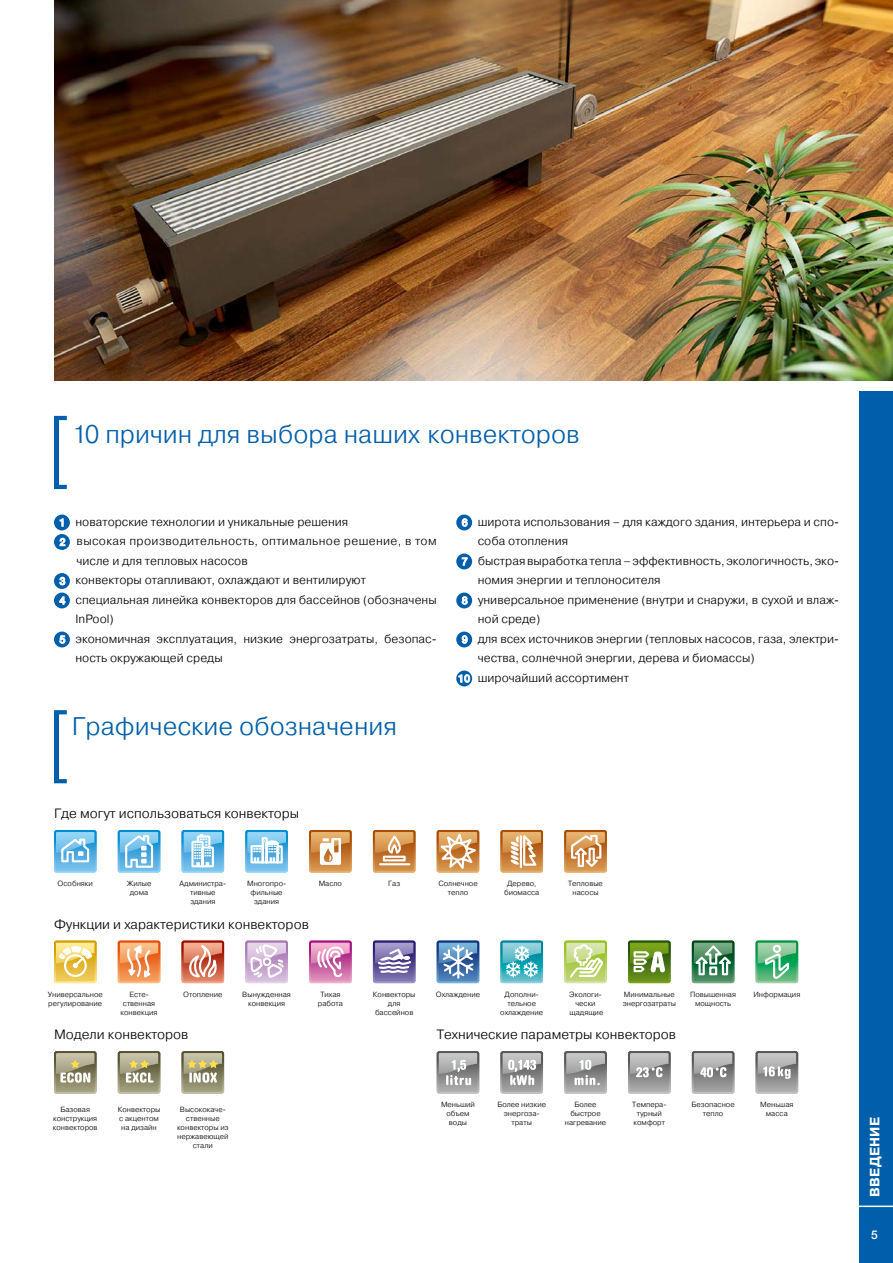
<style>
.page{position:relative;width:893px;height:1263px;background:#fff}
.page>*{position:absolute;margin:0;border:0;box-sizing:border-box;transform-origin:0 0}
.t1{font:25.5px "Pragmatica Light C";color:#005eaa}
.t2{font:13.5px "Pragmatica Light C";color:#000}
.t3{font:700 13.5px "Pragmatica";letter-spacing:.02em;color:#fff}
.t4{font:12px "Pragmatica Light C";color:#000}
.t5{font:12px "Pragmatica Light C";letter-spacing:.03em;color:#000}
.t6{font:500 12px "Helvetica Neue CE";color:#fff}
.t7{font:7.5px/9px "Pragmatica Light C";color:#000;text-align:center}
.s1{font-family:"Helvetica Neue CE";font-weight:500;font-size:10.65px;color:#fff}
</style>
<div class="page">
<div style="left:859px;top:391px;width:34px;height:872px;background:#005eaa"></div>
<hr style="left:839px;top:1205px;width:54px;height:2px;background:#fff">
<svg style="left:456px;top:514px;width:16px;height:16px"></svg>
<svg style="left:462px;top:518px;width:6px;height:9px"></svg>
<div style="left:456px;top:553px;width:16px;height:16px;background:#005eaa;border-radius:50%"></div>
<svg style="left:462px;top:557px;width:6px;height:9px"></svg>
<div style="left:456px;top:592px;width:16px;height:16px;background:#005eaa;border-radius:50%"></div>
<svg style="left:462px;top:596px;width:6px;height:9px"></svg>
<div style="left:456px;top:631px;width:16px;height:16px;background:#005eaa;border-radius:50%"></div>
<svg style="left:462px;top:635px;width:6px;height:9px"></svg>
<svg style="left:456px;top:670px;width:16px;height:16px"></svg>
<svg style="left:458px;top:674px;width:12px;height:9px"></svg>
<svg style="left:54px;top:514px;width:16px;height:16px"></svg>
<svg style="left:60px;top:518px;width:4px;height:9px"></svg>
<svg style="left:54px;top:534px;width:16px;height:16px"></svg>
<svg style="left:59px;top:538px;width:6px;height:8px"></svg>
<svg style="left:54px;top:573px;width:16px;height:16px"></svg>
<svg style="left:59px;top:577px;width:7px;height:8px"></svg>
<svg style="left:54px;top:592px;width:16px;height:16px"></svg>
<svg style="left:59px;top:596px;width:7px;height:9px"></svg>
<svg style="left:54px;top:631px;width:16px;height:16px"></svg>
<svg style="left:59px;top:635px;width:7px;height:9px"></svg>
<svg style="left:54px;top:416px;width:13px;height:73px"></svg>
<img style="left:54px;top:0;width:839px;height:381px">
<svg style="left:54px;top:830px;width:43px;height:42px;background:#7ac2ea"></svg>
<svg style="left:54px;top:941px;width:43px;height:42px;background:#f0d376"></svg>
<svg style="left:245px;top:941px;width:43px;height:42px;background:#d7c0dc"></svg>
<svg style="left:309px;top:830px;width:43px;height:42px"></svg>
<svg style="left:500px;top:941px;width:43px;height:42px;background:#69c1cd"></svg>
<svg style="left:437px;top:941px;width:42px;height:42px;background:#6e97c2"></svg>
<svg style="left:118px;top:830px;width:42px;height:42px;background:#7dc3ea"></svg>
<svg style="left:118px;top:941px;width:42px;height:42px;background:#f4a16b"></svg>
<svg style="left:309px;top:941px;width:43px;height:42px;background:#db8cbc"></svg>
<svg style="left:182px;top:941px;width:42px;height:42px;background:#db8974"></svg>
<svg style="left:373px;top:830px;width:42px;height:42px;background:#d4995e"></svg>
<svg style="left:373px;top:941px;width:42px;height:42px;background:#8e84b7"></svg>
<svg style="left:564px;top:941px;width:43px;height:42px;background:#cade91"></svg>
<svg style="left:628px;top:941px;width:43px;height:42px;background:#7fa048"></svg>
<svg style="left:691px;top:941px;width:44px;height:42px;background:#669d7b"></svg>
<svg style="left:182px;top:830px;width:42px;height:42px;background:#87c8ec"></svg>
<svg style="left:437px;top:830px;width:42px;height:42px"></svg>
<svg style="left:245px;top:830px;width:43px;height:42px"></svg>
<svg style="left:500px;top:830px;width:43px;height:42px;background:#d8a26a"></svg>
<svg style="left:54px;top:1051px;width:43px;height:43px;background:#a7a488"></svg>
<svg style="left:564px;top:830px;width:43px;height:42px;background:#d8a169"></svg>
<svg style="left:756px;top:941px;width:42px;height:42px;background:#6bc08c"></svg>
<svg style="left:118px;top:1051px;width:42px;height:43px;background:#a6a283"></svg>
<svg style="left:182px;top:1051px;width:42px;height:43px;background:#a9a583"></svg>
<svg style="left:437px;top:1051px;width:42px;height:43px;background:#a7a8a8"></svg>
<svg style="left:500px;top:1051px;width:43px;height:43px;background:#aaa"></svg>
<svg style="left:564px;top:1051px;width:43px;height:43px;background:#a6a6a6"></svg>
<svg style="left:628px;top:1051px;width:43px;height:43px;background:#a5a5a5"></svg>
<svg style="left:692px;top:1051px;width:42px;height:43px;background:#a2a2a2"></svg>
<svg style="left:756px;top:1051px;width:42px;height:43px;background:#a6a7a7"></svg>
<svg style="left:54px;top:710px;width:13px;height:73px"></svg>
<h1 class="t1" style="left:72px;top:420px;width:509px">10 причин для выбора наших конвекторов</h1>
<p class="t4" style="left:60px;top:515px;width:290px"><span class="s1">1</span> новаторские технологии и уникальные решения</p>
<p class="t5" style="left:60px;top:535px;width:379px"><span class="s1">2</span> высокая производительность, оптимальное решение, в том</p>
<p class="t4" style="left:77px;top:554px;width:173px">числе и для тепловых насосов</p>
<p class="t4" style="left:60px;top:574px;width:308px"><span class="s1">3</span> конвекторы отапливают, охлаждают и вентилируют</p>
<p class="t4" style="left:60px;top:593px;width:379px"><span class="s1">4</span> специальная линейка конвекторов для бассейнов (обозначены</p>
<p class="t4" style="left:75px;top:613px;width:40px">InPool)</p>
<p class="t4" style="left:60px;top:632px;width:379px"><span class="s1">5</span> экономичная эксплуатация, низкие энергозатраты, безопас-</p>
<p class="t4" style="left:75px;top:652px;width:149px">ность окружающей среды</p>
<h1 class="t1" style="left:72px;top:712px;width:327px">Графические обозначения</h1>
<p class="t4" style="left:462px;top:515px;width:379px"><span class="s1">6</span> широта использования – для каждого здания, интерьера и спо-</p>
<p class="t4" style="left:478px;top:535px;width:92px">соба отопления</p>
<p class="t4" style="left:462px;top:554px;width:379px"><span class="s1">7</span> быстрая выработка тепла–эффективность, экологичность, эко-</p>
<p class="t4" style="left:478px;top:574px;width:184px">номия энергии и теплоносителя</p>
<p class="t4" style="left:462px;top:593px;width:379px"><span class="s1">8</span> универсальное применение (внутри и снаружи, в сухой и влаж-</p>
<p class="t4" style="left:478px;top:613px;width:64px">ной среде)</p>
<p class="t4" style="left:462px;top:632px;width:379px"><span class="s1">9</span> для всех источников энергии (тепловых насосов, газа, электри-</p>
<p class="t4" style="left:478px;top:652px;width:278px">чества, солнечной энергии, дерева и биомассы)</p>
<p class="t4" style="left:458px;top:671px;width:172px"><span class="s1">10</span> широчайший ассортимент</p>
<p class="t2" style="left:54px;top:806px;width:247px">Где могут использоваться конвекторы</p>
<p class="t7" style="left:58px;top:879px;width:37px">Особняки</p>
<p class="t7" style="left:127px;top:879px;width:26px">Жилые дома</p>
<p class="t7" style="left:180px;top:879px;width:48px">Администра&shy;тивные здания</p>
<p class="t7" style="left:438px;top:879px;width:41px">Солнечное тепло</p>
<p class="t7" style="left:247px;top:879px;width:41px">Многопро&shy;фильные здания</p>
<p class="t7" style="left:504px;top:879px;width:37px">Дерево, биомасса</p>
<p class="t7" style="left:319px;top:879px;width:25px">Масло</p>
<p class="t7" style="left:388px;top:879px;width:14px">Газ</p>
<p class="t7" style="left:568px;top:879px;width:36px">Тепловые насосы</p>
<p class="t2" style="left:54px;top:917px;width:256px">Функции и характеристики конвекторов</p>
<p class="t7" style="left:183px;top:990px;width:41px">Отопление</p>
<p class="t7" style="left:48px;top:990px;width:56px;text-align:left">Универсальное регулирование</p>
<p class="t7" style="left:242px;top:990px;width:50px">Вынужденная конвекция</p>
<p class="t7" style="left:121px;top:990px;width:38px">Есте&shy;ственная конвекция</p>
<p class="t7" style="left:318px;top:990px;width:27px">Тихая работа</p>
<p class="t7" style="left:373px;top:990px;width:44px">Конвекторы для бассейнов</p>
<p class="t7" style="left:569px;top:990px;width:36px">Экологи&shy;чески щадящие</p>
<p class="t7" style="left:436px;top:990px;width:46px">Охлаждение</p>
<p class="t7" style="left:623px;top:990px;width:55px;text-align:left">Минимальные энергозатраты</p>
<p class="t7" style="left:690px;top:990px;width:48px">Повышенная мощность</p>
<p class="t7" style="left:500px;top:990px;width:44px">Дополни&shy;тельное охлаждение</p>
<p class="t7" style="left:753px;top:990px;width:48px">И нформация</p>
<p class="t2" style="left:54px;top:1027px;width:136px">Модели конвекторов</p>
<p class="t2" style="left:437px;top:1027px;width:241px">Технические параметры конвекторов</p>
<p class="t7" style="left:53px;top:1105px;width:46px">Базовая конструкция конвекторов</p>
<p class="t7" style="left:118px;top:1105px;width:44px;text-align:left">Конвекторы с акцентом на дизайн</p>
<p class="t7" style="left:177px;top:1105px;width:53px">Высококаче&shy;ственные конвекторы из нержавеющей стали</p>
<p class="t7" style="left:441px;top:1100px;width:35px">Меньший объем воды</p>
<p class="t7" style="left:497px;top:1100px;width:50px">Более низкие энергоза&shy;траты</p>
<p class="t7" style="left:565px;top:1100px;width:43px">Более быстрое нагревание</p>
<p class="t7" style="left:632px;top:1100px;width:36px">Темпера&shy;турный комфорт</p>
<p class="t7" style="left:691px;top:1100px;width:45px">Безопасное тепло</p>
<p class="t7" style="left:760px;top:1100px;width:35px">Меньшая масса</p>
<p class="t3" style="left:866px;top:1197px;width:82px;rotate:-90deg">введение</p>
<p class="t6" style="left:871px;top:1228px;width:8px">5</p>
</div>
